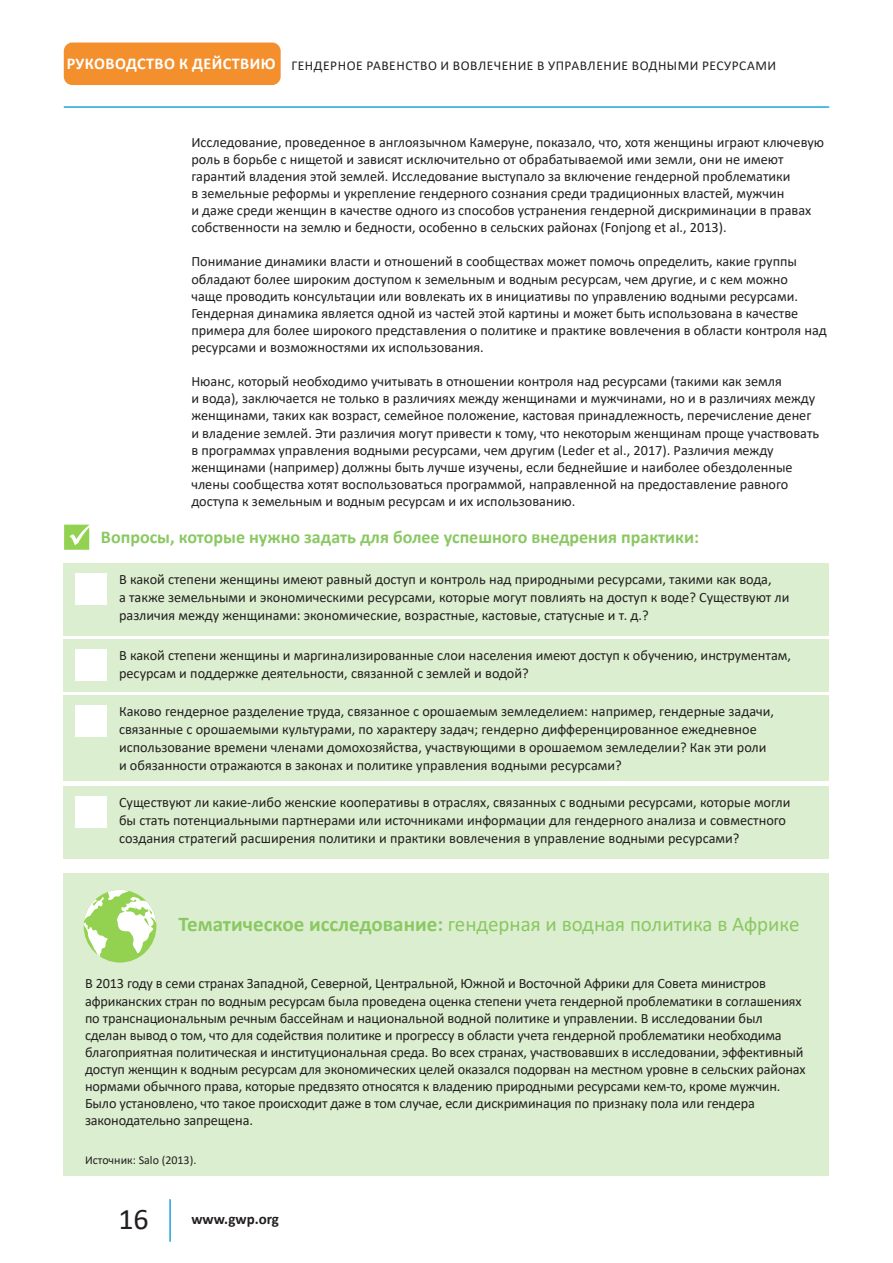
<style>
.page{position:relative;width:893px;height:1263px;background:#fff}
.page>*{position:absolute;margin:0;border:0;box-sizing:border-box;transform-origin:0 0}
.t1{font:30px "Calibri";color:#231f20}
.t2{font:21px "Calibri";color:#8ac862}
.t3{font:700 18px "Calibri";color:#8ac862}
.t4{font:700 16.5px "Calibri";letter-spacing:.03em;color:#fff}
.t5{font:700 15px "Calibri";color:#231f20}
.t6{font:14.25px/17.1px "Calibri";color:#231f20}
.t7{font:13.5px "Calibri";letter-spacing:.04em;color:#231f20}
.t8{font:12px "Calibri";color:#231f20}
.s1{font-weight:700}
</style>
<div class="page">
<hr style="left:64px;top:106px;width:765px;height:2px;background:#1da6df">
<hr style="left:169px;top:1199px;width:2px;height:43px;background:#1da6df">
<svg style="left:64px;top:525px;width:25px;height:25px"></svg>
<div style="left:64px;top:563px;width:765px;height:72px;background:#dceed0"></div>
<div style="left:75px;top:574px;width:32px;height:31px;background:#fff"></div>
<div style="left:64px;top:639px;width:765px;height:53px;background:#dceed0"></div>
<div style="left:75px;top:649px;width:32px;height:32px;background:#fff"></div>
<div style="left:64px;top:695px;width:765px;height:86px;background:#dceed0"></div>
<div style="left:75px;top:705px;width:32px;height:32px;background:#fff"></div>
<div style="left:64px;top:786px;width:765px;height:72px;background:#dceed0"></div>
<div style="left:75px;top:797px;width:32px;height:31px;background:#fff"></div>
<div style="left:64px;top:873px;width:765px;height:303px;background:#dceed0"></div>
<svg style="left:84px;top:890px;width:72px;height:69px"></svg>
<div style="left:64px;top:43px;width:217px;height:42px;background:#f48f2d;border-radius:9px"></div>
<p class="t4" style="left:67px;top:52px;width:210px">РУКОВОДСТВО К ДЕЙСТВИЮ</p>
<p class="t7" style="left:292px;top:56px;width:486px">ГЕНДЕРНОЕ РАВЕНСТВО И ВОВЛЕЧЕНИЕ В УПРАВЛЕНИЕ ВОДНЫМИ РЕСУРСАМИ</p>
<p class="t6" style="left:191px;top:133px;width:634px">Исследование, проведенное в англоязычном Камеруне, показало, что, хотя женщины играют ключевую роль в борьбе с нищетой и зависят исключительно от обрабатываемой ими земли, они не имеют гарантий владения этой землей. Исследование выступало за включение гендерной проблематики<br>в земельные реформы и укрепление гендерного сознания среди традиционных властей, мужчин<br>и даже среди женщин в качестве одного из способов устранения гендерной дискриминации в правах собственности на землю и бедности, особенно в сельских районах (Fonjong et al., 2013).</p>
<p class="t6" style="left:191px;top:253px;width:637px">Понимание динамики власти и отношений в сообществах может помочь определить, какие группы обладают более широким доступом к земельным и водным ресурсам, чем другие, и с кем можно<br>чаще проводить консультации или вовлекать их в инициативы по управлению водными ресурсами.<br>Гендерная динамика является одной из частей этой картины и может быть использована в качестве примера для более широкого представления о политике и практике вовлечения в области контроля над ресурсами и возможностями их использования.</p>
<p class="t6" style="left:191px;top:373px;width:629px">Нюанс, который необходимо учитывать в отношении контроля над ресурсами (такими как земля<br>и вода), заключается не только в различиях между женщинами и мужчинами, но и в различиях между женщинами, таких как возраст, семейное положение, кастовая принадлежность, перечисление денег и владение землей. Эти различия могут привести к тому, что некоторым женщинам проще участвовать в программах управления водными ресурсами, чем другим (Leder et al., 2017). Различия между женщинами (например) должны быть лучше изучены, если беднейшие и наиболее обездоленные члены сообщества хотят воспользоваться программой, направленной на предоставление равного доступа к земельным и водным ресурсам и их использованию.</p>
<p class="t3" style="left:101px;top:524px;width:600px">Вопросы, которые нужно задать для более успешного внедрения практики:</p>
<p class="t6" style="left:119px;top:570px;width:672px;line-height:18px">В какой степени женщины имеют равный доступ и контроль над природными ресурсами, такими как вода,<br>а также земельными и экономическими ресурсами, которые могут повлиять на доступ к воде? Существуют ли различия между женщинами: экономические, возрастные, кастовые, статусные и т. д.?</p>
<p class="t6" style="left:119px;top:646px;width:673px;line-height:18px">В какой степени женщины и маргинализированные слои населения имеют доступ к обучению, инструментам, ресурсам и поддержке деятельности, связанной с землей и водой?</p>
<p class="t6" style="left:119px;top:702px;width:657px;line-height:18px">Каково гендерное разделение труда, связанное с орошаемым земледелием: например, гендерные задачи, связанные с орошаемыми культурами, по характеру задач; гендерно дифференцированное ежедневное использование времени членами домохозяйства, участвующими в орошаемом земледелии? Как эти роли и обязанности отражаются в законах и политике управления водными ресурсами?</p>
<p class="t6" style="left:119px;top:793px;width:673px;line-height:18px">Существуют ли какие-либо женские кооперативы в отраслях, связанных с водными ресурсами, которые могли бы стать потенциальными партнерами или источниками информации для гендерного анализа и совместного создания стратегий расширения политики и практики вовлечения в управление водными ресурсами?</p>
<p class="t2" style="left:179px;top:909px;width:622px"><span class="s1">Тематическое исследование:</span> гендерная и водная политика в Африке</p>
<p class="t6" style="left:85px;top:975px;width:722px">В 2013 году в семи странах Западной, Северной, Центральной, Южной и Восточной Африки для Совета министров африканских стран по водным ресурсам была проведена оценка степени учета гендерной проблематики в соглашениях по транснациональным речным бассейнам и национальной водной политике и управлении. В исследовании был сделан вывод о том, что для содействия политике и прогрессу в области учета гендерной проблематики необходима благоприятная политическая и институциональная среда. Во всех странах, участвовавших в исследовании, эффективный доступ женщин к водным ресурсам для экономических целей оказался подорван на местном уровне в сельских районах нормами обычного права, которые предвзято относятся к владению природными ресурсами кем-то, кроме мужчин.<br>Было установлено, что такое происходит даже в том случае, если дискриминация по признаку пола или гендера законодательно запрещена.</p>
<p class="t8" style="left:85px;top:1152px;width:113px">Источник: Salo (2013).</p>
<p class="t1" style="left:118px;top:1198px;width:32px">16</p>
<p class="t5" style="left:191px;top:1209px;width:89px">www.gwp.org</p>
</div>
